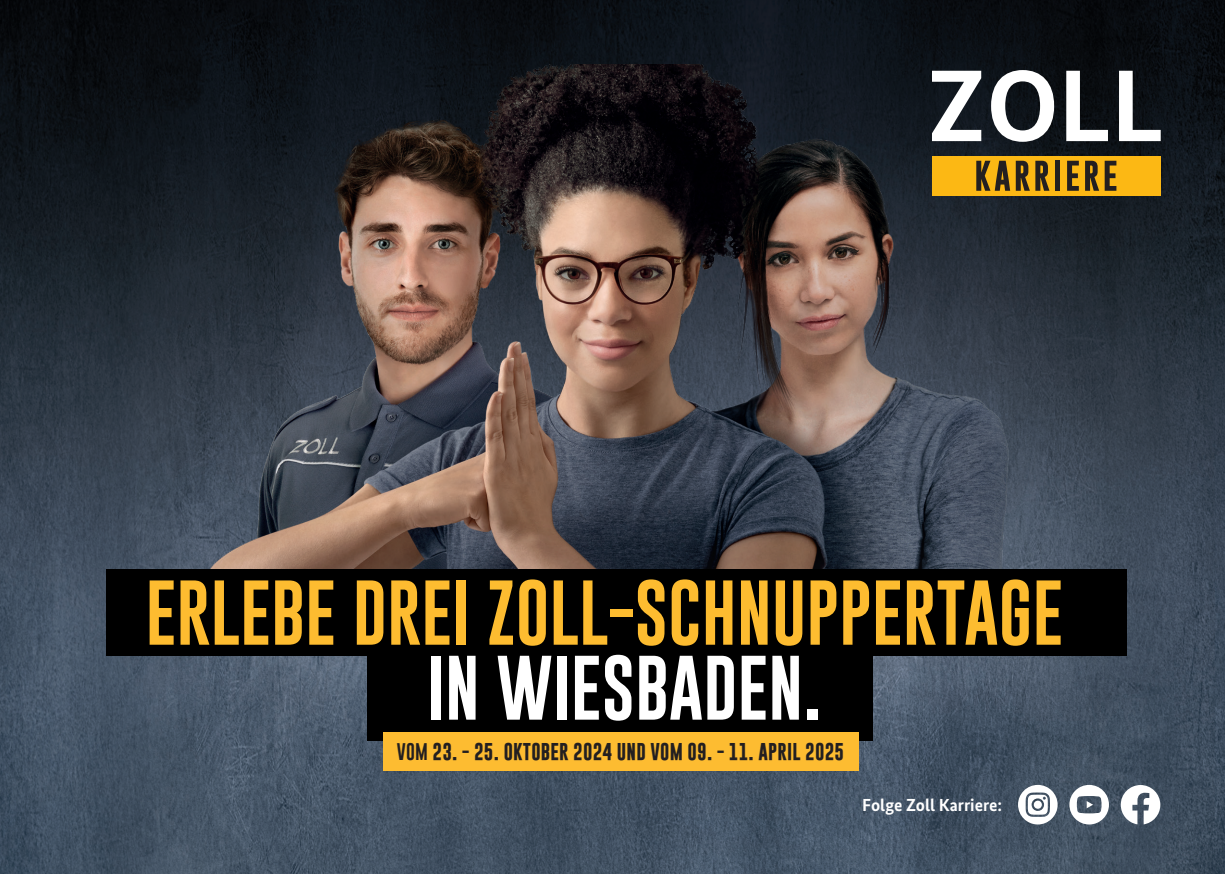
<style>
.page{position:relative;width:1225px;height:874px;background:#fff}
.page>*{position:absolute;margin:0;border:0;box-sizing:border-box;transform-origin:0 0}
.t1{font:67px "Gobold Lowplus";color:#fdbc30}
.t2{font:66.6px "Gobold Lowplus";color:#fff}
.t3{font:700 17.6px "Gobold";letter-spacing:.01em;color:#231f20}
.t4{font:700 17.4px "Bundes Sans";color:#fff}
.s1{font-family:"Gobold Lowplus";font-weight:400}
</style>
<div class="page">
<img style="left:0;top:0;width:1225px;height:873px">
<img style="left:170px;top:64px;width:907px;height:504px">
<div style="left:932px;top:156px;width:228px;height:40px;background:#fcb814"></div>
<svg style="left:991px;top:70px;width:63px;height:72px"></svg>
<svg style="left:1066px;top:71px;width:42px;height:70px"></svg>
<svg style="left:1119px;top:71px;width:41px;height:70px"></svg>
<svg style="left:932px;top:71px;width:49px;height:70px"></svg>
<svg style="left:976px;top:161px;width:73px;height:30px"></svg>
<div style="left:1055px;top:161px;width:5px;height:30px;background:#231f20"></div>
<svg style="left:1067px;top:161px;width:11px;height:30px"></svg>
<svg style="left:1085px;top:161px;width:31px;height:30px"></svg>
<svg style="left:1018px;top:784px;width:39px;height:40px"></svg>
<div style="left:1033px;top:800px;width:9px;height:8px;background:#fff;border-radius:50%"></div>
<svg style="left:1069px;top:784px;width:40px;height:40px"></svg>
<svg style="left:1120px;top:784px;width:40px;height:40px"></svg>
<div style="left:106px;top:568px;width:1020px;height:87px;background:#000"></div>
<div style="left:367px;top:635px;width:505px;height:104px;background:#000"></div>
<div style="left:384px;top:732px;width:474px;height:38px;background:#fdbc31"></div>
<h1 class="t1" style="left:145px;top:569px;width:919px">ERLEBE DREI ZOLL-SCHNUPPERTAGE</h1>
<h2 class="t2" style="left:427px;top:644px;width:396px">IN WIESBADEN.</h2>
<p class="t3" style="left:397px;top:739px;width:449px"><span class="s1">VOM</span> 23. - 25. OKTOBER 2024 UND VOM 09. - 11. APRIL 2025</p>
<p class="t4" style="left:862px;top:794px;width:141px">Folge Zoll Karriere:</p>
</div>
